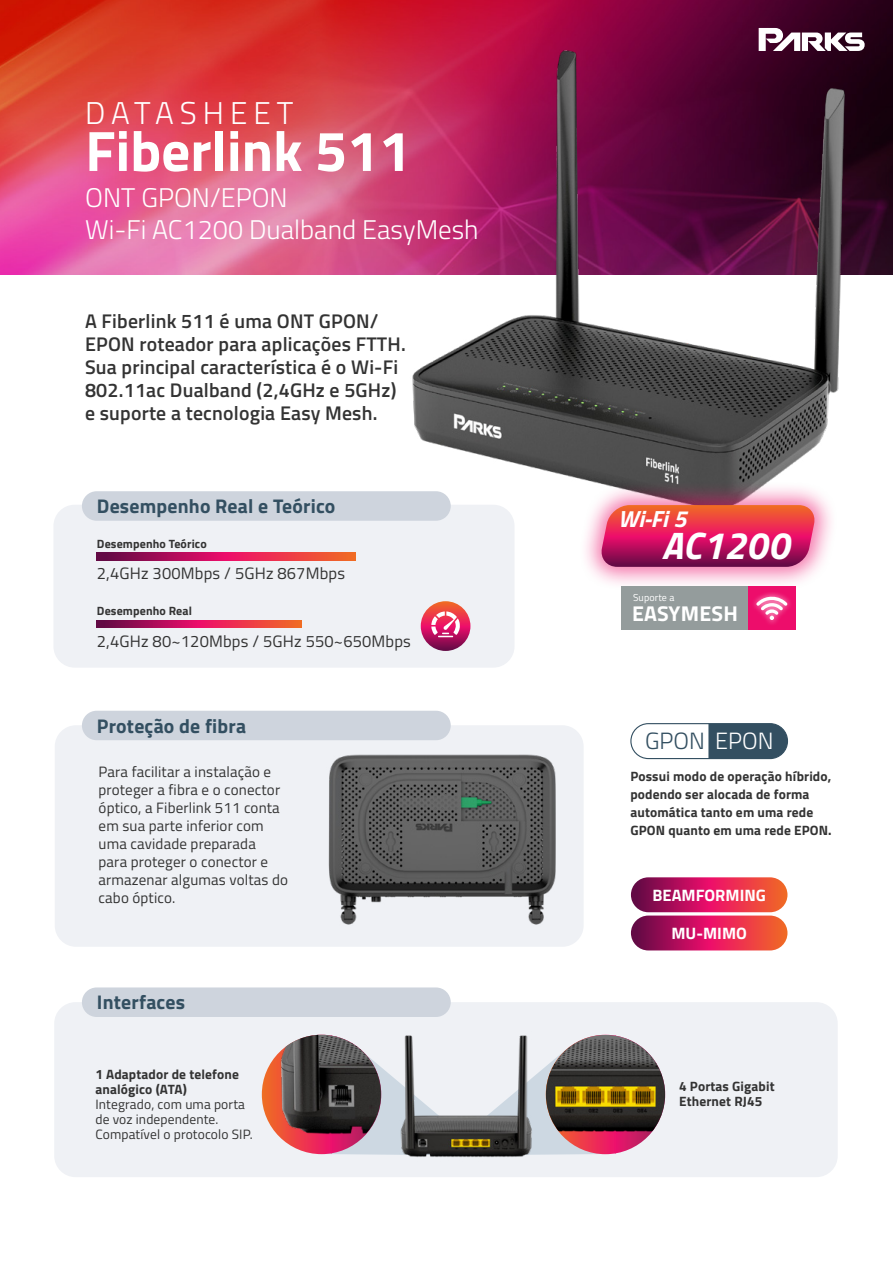
<style>
.page{position:relative;width:893px;height:1263px;background:#fff}
.page>*{position:absolute;margin:0;border:0;box-sizing:border-box;transform-origin:0 0}
.t1{font:700 57px "Titillium Web";color:#fff}
.t2{font:italic 700 38.4px "Titillium Web";letter-spacing:.01em;color:#fff}
.t3{font:300 31.5px "Titillium Web";letter-spacing:.185em;color:#fff}
.t4{font:300 27px/32.4px "Titillium Web";color:#fff}
.t5{font:300 23.55px "Titillium Web";color:#334f61}
.t6{font:italic 700 23.4px "Titillium Web";color:#fff}
.t7{font:700 21.45px "Titillium Web";letter-spacing:.01em;color:#fff}
.t8{font:600 19.8px/23.1px "Titillium Web";letter-spacing:.01em;color:#333}
.t9{font:700 19.8px "Titillium Web";letter-spacing:.01em;color:#334f61}
.t10{font:16.5px "Titillium Web";letter-spacing:.01em;color:#333}
.t11{font:700 16.5px "Titillium Web";color:#fff}
.t12{font:15px/18px "Titillium Web";letter-spacing:.01em;color:#333}
.t13{font:700 13.5px/18px "Titillium Web";letter-spacing:.01em;color:#333}
.t14{font:13.5px/15px "Titillium Web";letter-spacing:.01em;color:#333}
.t15{font:700 12px "Titillium Web";letter-spacing:.01em;color:#333}
.t16{font:10.05px "Titillium Web";letter-spacing:.01em;color:#fff}
.s1{color:#fff}
</style>
<div class="page">
<div style="left:53px;top:505px;width:461px;height:163px;background:#eff1f5;border-radius:21px"></div>
<img style="left:0;top:0;width:893px;height:274px">
<img style="left:392px;top:45px;width:493px;height:477px">
<div style="left:82px;top:491px;width:369px;height:30px;background:#ced4dd;border-radius:15px"></div>
<div style="left:54px;top:1002px;width:784px;height:175px;background:#eff1f5;border-radius:21px"></div>
<svg style="left:320px;top:1047px;width:69px;height:108px"></svg>
<svg style="left:541px;top:1066px;width:64px;height:89px"></svg>
<img style="left:389px;top:1035px;width:152px;height:122px">
<img style="left:262px;top:1035px;width:119px;height:119px;border-radius:60px">
<img style="left:546px;top:1035px;width:119px;height:112px">
<div style="left:82px;top:987px;width:369px;height:30px;background:#ced4dd;border-radius:15px"></div>
<div style="left:55px;top:725px;width:529px;height:222px;background:#eff1f5;border-radius:21px"></div>
<div style="left:708px;top:725px;width:79px;height:33px;background:#334f61"></div>
<div style="left:630px;top:723px;width:158px;height:36px;border:1px solid #334f61;border-radius:17px"></div>
<svg style="left:631px;top:877px;width:156px;height:35px;background:#ca2551"></svg>
<svg style="left:631px;top:915px;width:156px;height:35px;background:#cb2652"></svg>
<img style="left:328px;top:754px;width:228px;height:171px">
<div style="left:82px;top:711px;width:369px;height:29px;background:#ced4dd;border-radius:15px"></div>
<svg style="left:759px;top:28px;width:106px;height:23px"></svg>
<div style="left:579px;top:482px;width:259px;height:108px;background:#ed0d6b;opacity:.56"></div>
<svg style="left:600px;top:505px;width:216px;height:62px;background:#ce2d57"></svg>
<div style="left:621px;top:586px;width:174px;height:44px;background:#949c9c"></div>
<div style="left:748px;top:586px;width:47px;height:44px;background:#ed0d6b"></div>
<div style="left:750px;top:590px;width:43px;height:36px;background:#fff;opacity:.75"></div>
<svg style="left:756px;top:596px;width:31px;height:24px"></svg>
<svg style="left:97px;top:553px;width:258px;height:8px;background:#c8234e"></svg>
<svg style="left:97px;top:620px;width:204px;height:8px;background:#c8234e"></svg>
<svg style="left:421px;top:601px;width:49px;height:50px"></svg>
<svg style="left:431px;top:611px;width:29px;height:26px"></svg>
<h3 class="t3" style="left:85px;top:91px;width:210px">DATASHEET</h3>
<h1 class="t1" style="left:85px;top:107px;width:327px">Fiberlink 511</h1>
<h3 class="t4" style="left:85px;top:180px;width:395px">ONT GPON/EPON<br>Wi-Fi AC1200 Dualband EasyMesh</h3>
<h3 class="t8" style="left:85px;top:309px;width:322px">A Fiberlink 511 é uma ONT GPON/ EPON roteador para aplicações FTTH.<br>Sua principal característica é o Wi-Fi 802.11ac Dualband (2,4GHz e 5GHz) e suporte a tecnologia Easy Mesh.</h3>
<h3 class="t9" style="left:97px;top:491px;width:240px">Desempenho Real e Teórico</h3>
<p class="t15" style="left:97px;top:534px;width:111px">Desempenho Teórico</p>
<p class="t10" style="left:97px;top:561px;width:250px">2,4GHz 300Mbps / 5GHz 867Mbps</p>
<p class="t15" style="left:97px;top:601px;width:97px">Desempenho Real</p>
<p class="t10" style="left:97px;top:629px;width:316px">2,4GHz 80~120Mbps / 5GHz 550~650Mbps</p>
<h3 class="t9" style="left:97px;top:711px;width:151px">Proteção de fibra</h3>
<h3 class="t6" style="left:618px;top:501px;width:70px">Wi-Fi 5</h3>
<h2 class="t2" style="left:662px;top:515px;width:129px">AC1200</h2>
<p class="t16" style="left:633px;top:590px;width:43px">Suporte a</p>
<h3 class="t7" style="left:632px;top:597px;width:107px">EASYMESH</h3>
<h3 class="t5" style="left:645px;top:724px;width:130px">GPON <span class="s1">EPON</span></h3>
<p class="t12" style="left:99px;top:762px;width:191px">Para facilitar a instalação e proteger a fibra e o conector óptico, a Fiberlink 511 conta em sua parte inferior com uma cavidade preparada para proteger o conector e armazenar algumas voltas do cabo óptico.</p>
<p class="t13" style="left:630px;top:766px;width:203px">Possui modo de operação híbrido, podendo ser alocada de forma automática tanto em uma rede<br>GPON quanto em uma rede EPON.</p>
<p class="t11" style="left:652px;top:882px;width:115px">BEAMFORMING</p>
<p class="t11" style="left:671px;top:920px;width:77px">MU-MIMO</p>
<h3 class="t9" style="left:97px;top:987px;width:90px">Interfaces</h3>
<p class="t13" style="left:95px;top:1066px;width:145px;line-height:15px">1 Adaptador de telefone analógico (ATA)</p>
<p class="t14" style="left:95px;top:1096px;width:159px">Integrado, com uma porta de voz independente.<br>Compatível o protocolo SIP.</p>
<p class="t13" style="left:679px;top:1078px;width:97px;line-height:15px">4 Portas Gigabit<br>Ethernet RJ45</p>
</div>
